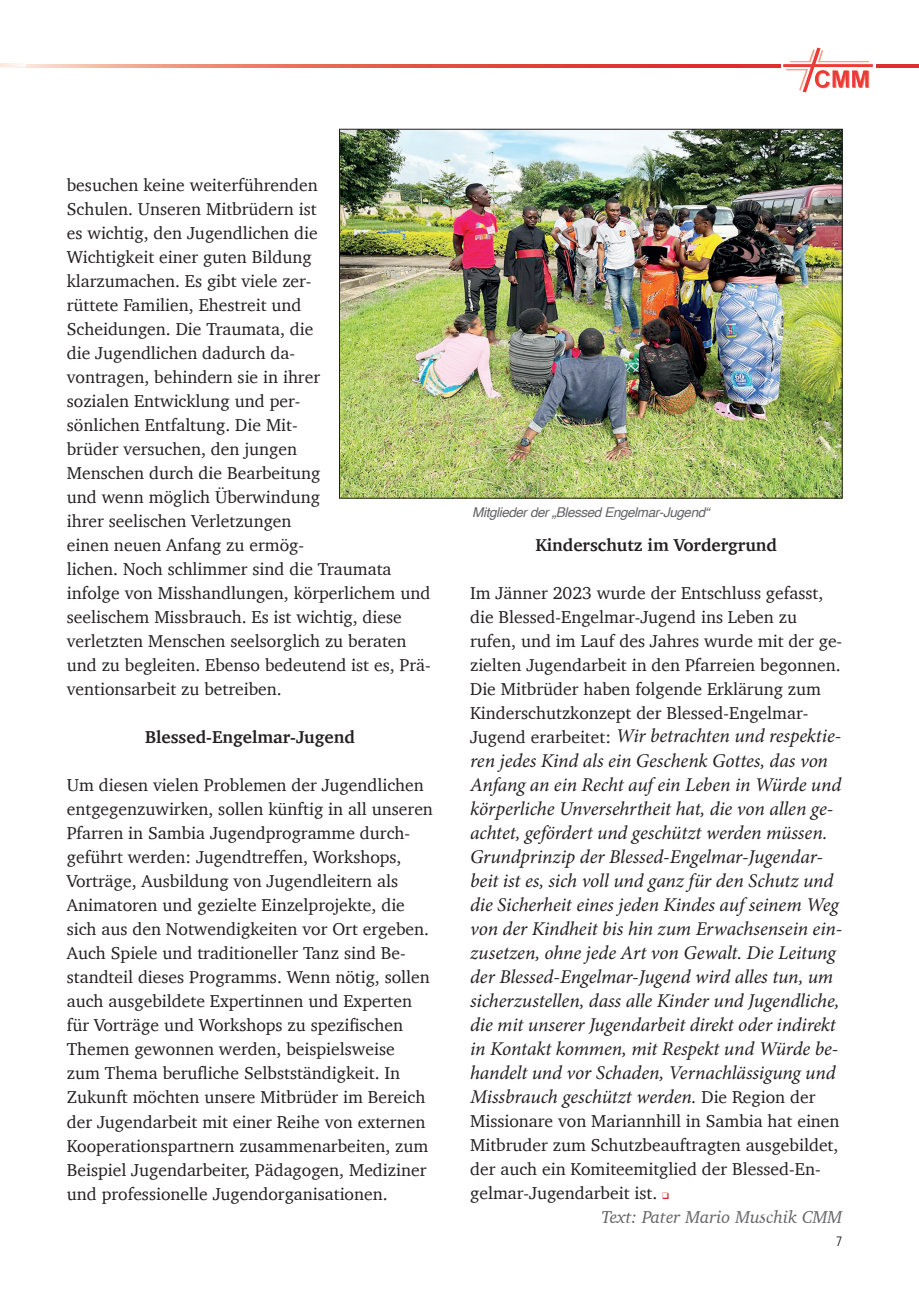
<style>
.page{position:relative;width:919px;height:1289px;background:#fff}
.page>*{position:absolute;margin:0;border:0;box-sizing:border-box;transform-origin:0 0}
.t1{font:italic 19.5px/24px "Minion Pro";letter-spacing:-.005em;color:#231f20}
.t2{font:17.7px/24px "Charter";color:#231f20}
.t3{font:700 17.7px "Charter";color:#231f20}
.t4{font:italic 17.7px "Charter";color:#636366}
.t5{font:italic 13.5px "Helvetica";letter-spacing:-.03em;color:#636366}
.t6{font:13.5px "Avenir Next Condensed";color:#231f20}
.s1{font-family:"Charter";font-style:normal;font-size:17.7px}
.s2{color:#cf2329}
</style>
<div class="page">
<svg style="left:26px;top:64px;width:892px;height:3px;background:#e66455"></svg>
<img style="left:780px;top:47px;width:95px;height:46px">
<hr style="left:0;top:64px;width:26px;height:3px;background:#fcf1ec">
<img style="left:341px;top:131px;width:499px;height:365px">
<p class="t2" style="left:67px;top:172px;width:365px">besuchen keine weiterführenden<br>Schulen. Unseren Mitbrüdern ist<br>es wichtig, den Jugendlichen die<br>Wichtigkeit einer guten Bildung<br>klarzumachen. Es gibt viele zer-<br>rüttete Familien, Ehestreit und<br>Scheidungen. Die Traumata, die<br>die Jugendlichen dadurch da-<br>vontragen, behindern sie in ihrer<br>sozialen Entwicklung und per-<br>sönlichen Entfaltung. Die Mit-<br>brüder versuchen, den jungen<br>Menschen durch die Bearbeitung<br>und wenn möglich Überwindung<br>ihrer seelischen Verletzungen<br>einen neuen Anfang zu ermög-<br>lichen. Noch schlimmer sind die Traumata infolge von Misshandlungen, körperlichem und seelischem Missbrauch. Es ist wichtig, diese verletzten Menschen seelsorglich zu beraten und zu begleiten. Ebenso bedeutend ist es, Prä&shy;ventionsarbeit zu betreiben.</p>
<p class="t3" style="left:145px;top:722px;width:211px">Blessed-Engelmar-Jugend</p>
<p class="t2" style="left:67px;top:773px;width:367px">Um diesen vielen Problemen der Jugendlichen entgegenzuwirken, sollen künftig in all unseren Pfarren in Sambia Jugendprogramme durch&shy;geführt werden: Jugendtreffen, Workshops, Vorträge, Ausbildung von Jugendleitern als Animatoren und gezielte Einzelprojekte, die sich aus den Notwendigkeiten vor Ort ergeben.<br>Auch Spiele und traditioneller Tanz sind Be&shy;standteil dieses Programms. Wenn nötig, sollen auch ausgebildete Expertinnen und Experten für Vorträge und Workshops zu spezifischen Themen gewonnen werden, beispielsweise<br>zum Thema berufliche Selbstständigkeit. In Zukunft möchten unsere Mitbrüder im Bereich der Jugendarbeit mit einer Reihe von externen Kooperationspartnern zusammenarbeiten, zum Beispiel Jugendarbeiter, Pädagogen, Mediziner und professionelle Jugendorganisationen.</p>
<p class="t5" style="left:472px;top:501px;width:239px">Mitglieder der „Blessed Engelmar-Jugend“</p>
<p class="t3" style="left:535px;top:529px;width:243px">Kinderschutz im Vordergrund</p>
<p class="t2" style="left:470px;top:580px;width:373px">Im Jänner 2023 wurde der Entschluss gefasst, die Blessed-Engelmar-Jugend ins Leben zu rufen, und im Lauf des Jahres wurde mit der ge&shy;zielten Jugendarbeit in den Pfarreien begonnen.<br>Die Mitbrüder haben folgende Erklärung zum Kinderschutzkonzept der Blessed-Engelmar-</p>
<p class="t1" style="left:470px;top:724px;width:374px"><span class="s1">Jugend erarbeitet:</span> Wir betrachten und respektie&shy;ren jedes Kind als ein Geschenk Gottes, das von Anfang an ein Recht auf ein Leben in Würde und körperliche Unversehrtheit hat, die von allen ge&shy;achtet, gefördert und geschützt werden müssen.<br>Grundprinzip der Blessed-Engelmar-Jugendar&shy;beit ist es, sich voll und ganz für den Schutz und die Sicherheit eines jeden Kindes auf seinem Weg von der Kindheit bis hin zum Erwachsensein ein&shy;zusetzen, ohne jede Art von Gewalt. Die Leitung der Blessed-Engelmar-Jugend wird alles tun, um sicherzustellen, dass alle Kinder und Jugendliche, die mit unserer Jugendarbeit direkt oder indirekt in Kontakt kommen, mit Respekt und Würde be&shy;handelt und vor Schaden, Vernachlässigung und Missbrauch geschützt werden. <span class="s1">Die Region der</span></p>
<p class="t2" style="left:470px;top:1108px;width:371px">Missionare von Mariannhill in Sambia hat einen</p>
<p class="t2" style="left:470px;top:1132px;width:370px">Mitbruder zum Schutzbeauftragten ausgebildet,</p>
<p class="t2" style="left:470px;top:1156px;width:352px">der auch ein Komiteemitglied der Blessed-En-</p>
<p class="t2" style="left:470px;top:1180px;width:200px">gelmar-Jugendarbeit ist. <span class="s2">❑</span></p>
<p class="t4" style="left:601px;top:1201px;width:242px">Text: Pater Mario Muschik CMM</p>
<p class="t6" style="left:836px;top:1229px;width:8px">7</p>
</div>
